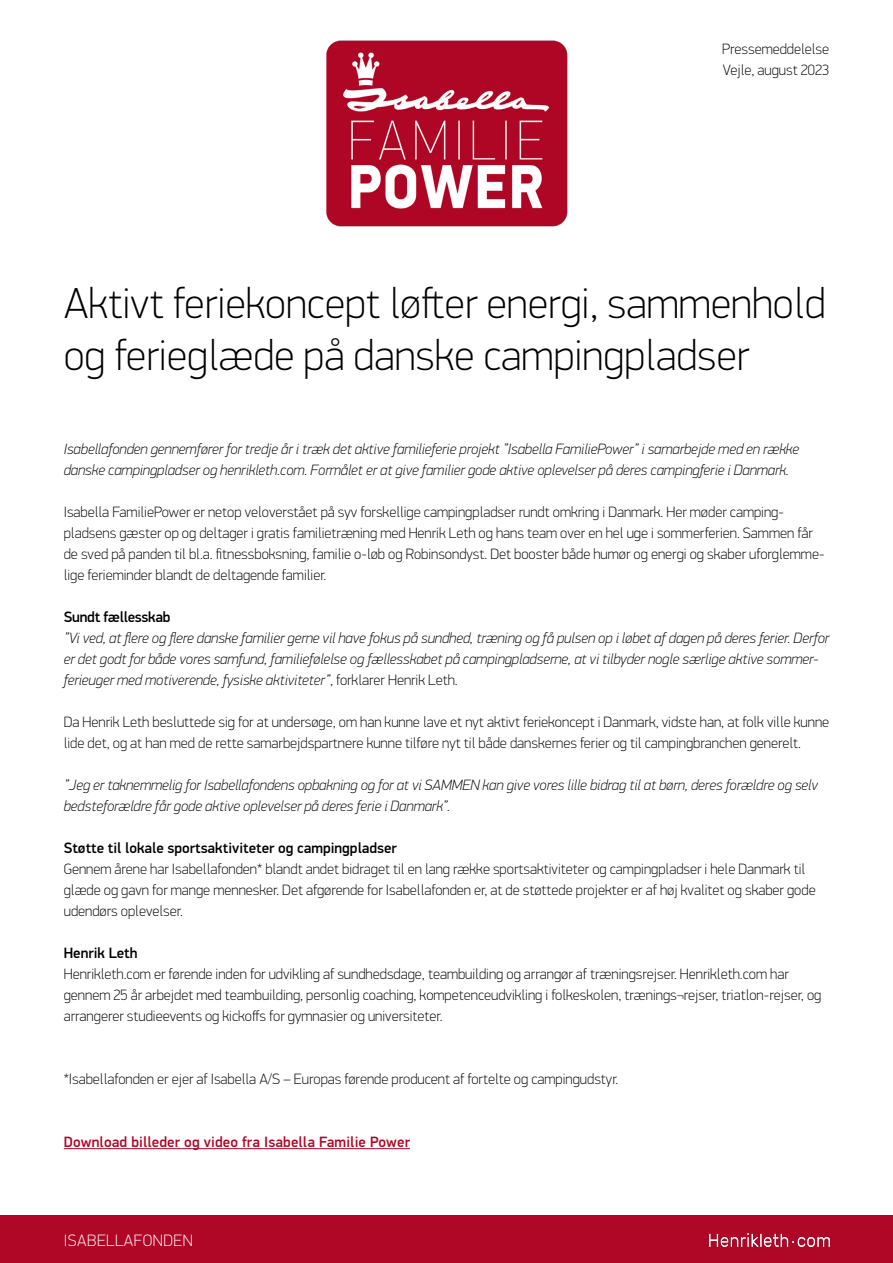
<style>
.page{position:relative;width:893px;height:1263px;background:#fff}
.page>*{position:absolute;margin:0;border:0;box-sizing:border-box;transform-origin:0 0}
.t1{font:100 43.5px/52.5px "PF Din Display Pro";color:#000}
.t2{font:100 16.5px "PF Din Display Pro";letter-spacing:.03em;color:#fff}
.t3{font:100 15px/21px "PF Din Display Pro";color:#000}
.t4{font:italic 100 15px/21px "PF Din Display Pro";color:#000}
.t5{font:500 15px "PF Din Display Pro";color:#000}
.t6{font:500 15px "PF Din Display Pro";letter-spacing:.01em;color:#af0725}
.s1{font-style:normal}
</style>
<div class="page">
<img style="left:326px;top:40px;width:242px;height:187px">
<div style="left:0;top:1215px;width:893px;height:48px;background:#af0725"></div>
<img style="left:709px;top:1234px;width:120px;height:12px">
<hr style="left:64px;top:1148px;width:346px;height:1px;background:#af0725">
<p class="t3" style="left:722px;top:38px;width:109px">Pressemeddelelse<br>Vejle, august 2023</p>
<h1 class="t1" style="left:64px;top:277px;width:763px">Aktivt feriekoncept løfter energi, sammenhold og ferieglæde på danske campingpladser</h1>
<p class="t4" style="left:64px;top:438px;width:737px">Isabellafonden gennemfører for tredje år i træk det aktive familieferie projekt ”Isabella FamiliePower” i samarbejde med en række danske campingpladser og henrikleth.com. Formålet er at give familier gode aktive oplevelser på deres campingferie i Danmark.</p>
<p class="t3" style="left:64px;top:501px;width:762px">Isabella FamiliePower er netop veloverstået på syv forskellige campingpladser rundt omkring i Danmark. Her møder camping&shy;pladsens gæster op og deltager i gratis familietræning med Henrik Leth og hans team over en hel uge i sommerferien. Sammen får de sved på panden til bl.a. fitnessboksning, familie o-løb og Robinsondyst. Det booster både humør og energi og skaber uforglemme&shy;lige ferieminder blandt de deltagende familier.</p>
<p class="t5" style="left:64px;top:608px;width:108px">Sundt fællesskab</p>
<p class="t4" style="left:64px;top:627px;width:767px">”Vi ved, at flere og flere danske familier gerne vil have fokus på sundhed, træning og få pulsen op i løbet af dagen på deres ferier. Derfor er det godt for både vores samfund, familiefølelse og fællesskabet på campingpladserne, at vi tilbyder nogle særlige aktive sommer&shy;ferieuger med motiverende, fysiske aktiviteter”<span class="s1">, forklarer Henrik Leth.</span></p>
<p class="t3" style="left:64px;top:711px;width:767px">Da Henrik Leth besluttede sig for at undersøge, om han kunne lave et nyt aktivt feriekoncept i Danmark, vidste han, at folk ville kunne lide det, og at han med de rette samarbejdspartnere kunne tilføre nyt til både danskernes ferier og til campingbranchen generelt.</p>
<p class="t4" style="left:64px;top:774px;width:756px">”Jeg er taknemmelig for Isabellafondens opbakning og for at vi SAMMEN kan give vores lille bidrag til at børn, deres forældre og selv bedsteforældre får gode aktive oplevelser på deres ferie i Danmark”.</p>
<p class="t5" style="left:64px;top:839px;width:335px">Støtte til lokale sportsaktiviteter og campingpladser</p>
<p class="t3" style="left:64px;top:858px;width:753px">Gennem årene har Isabellafonden* blandt andet bidraget til en lang række sportsaktiviteter og campingpladser i hele Danmark til glæde og gavn for mange mennesker. Det afgørende for Isabellafonden er, at de støttede projekter er af høj kvalitet og skaber gode udendørs oplevelser.</p>
<p class="t5" style="left:64px;top:944px;width:75px">Henrik Leth</p>
<p class="t3" style="left:64px;top:963px;width:759px">Henrikleth.com er førende inden for udvikling af sundhedsdage, teambuilding og arrangør af træningsrejser. Henrikleth.com har gennem 25 år arbejdet med teambuilding, personlig coaching, kompetenceudvikling i folkeskolen, trænings¬rejser, triatlon-rejser, og arrangerer studieevents og kickoffs for gymnasier og universiteter.</p>
<p class="t3" style="left:64px;top:1068px;width:556px">*Isabellafonden er ejer af Isabella A/S – Europas førende producent af fortelte og campingudstyr.</p>
<p class="t6" style="left:64px;top:1133px;width:348px">Download billeder og video fra Isabella Familie Power</p>
<p class="t2" style="left:64px;top:1231px;width:131px">ISABELLAFONDEN</p>
</div>
